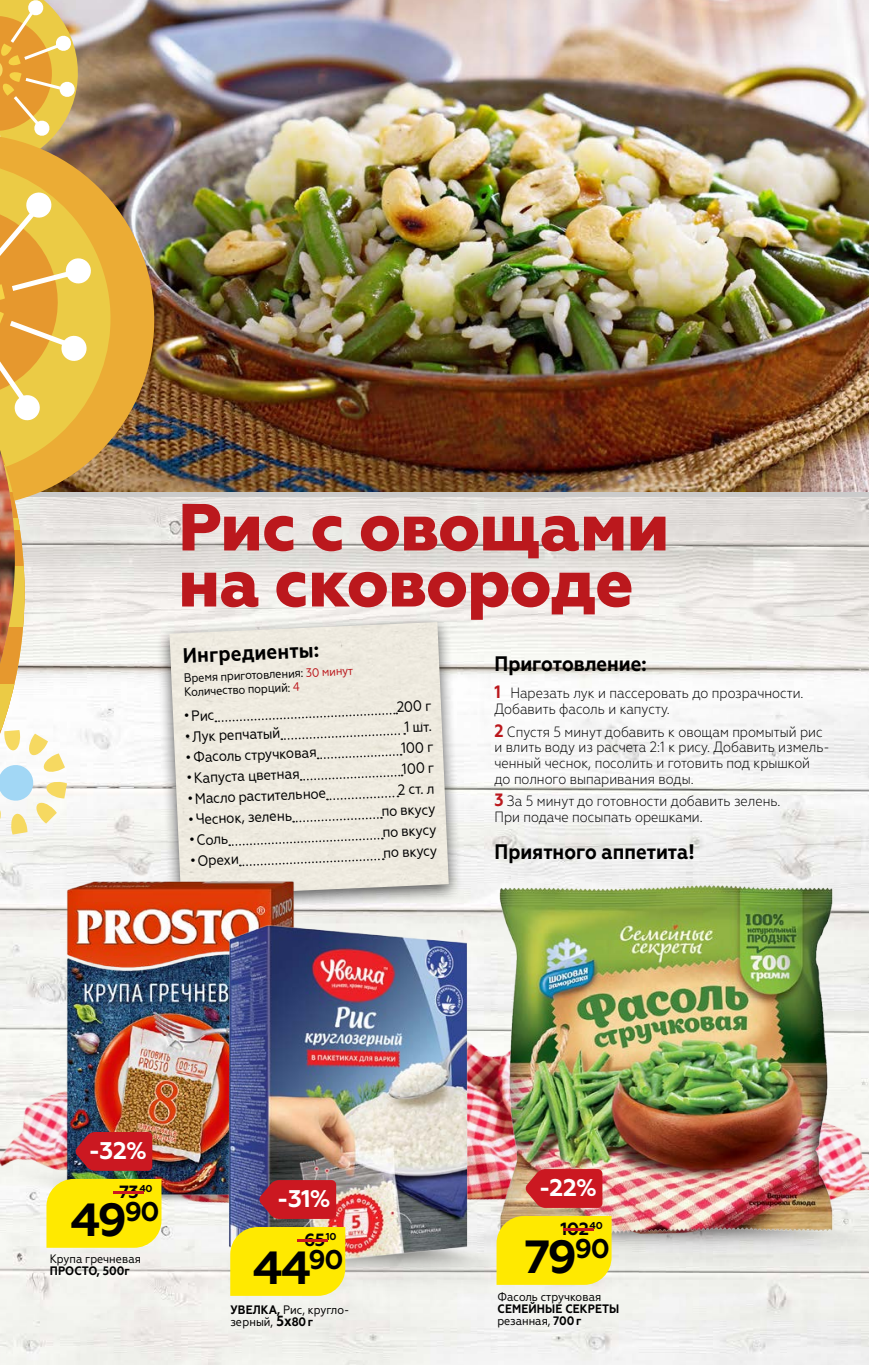
<style>
.page{position:relative;width:869px;height:1365px;background:#fff}
.page>*{position:absolute;margin:0;border:0;box-sizing:border-box;transform-origin:0 0}
.t1{font:800 66.5px/56px "Geometria";letter-spacing:-.015em;color:#bb181d}
.t2{font:700 46.38px "Geometria";color:#000}
.t3{font:700 24.15px "Geometria";color:#fff}
.t4{font:700 21px "Geometria Narrow";color:#000}
.t5{font:700 17.68px "Geometria";letter-spacing:-.03em;color:#000008}
.t6{font:300 14.88px/15.8px "Geometria Narrow";color:#000}
.t7{font:14.88px "Geometria Narrow";color:#000}
.t8{font:12.25px/14.2px "Geometria Narrow";color:#000}
.t9{font:700 12.25px/12.2px "Geometria Narrow";letter-spacing:.01em;color:#000}
.t10{font:700 9.97px "Geometria";color:#000008}
.s1{color:#bb181d}
.s2{font-weight:700;font-size:17.85px;color:#bb181d}
.s3{font-size:17.68px;color:#cb1821}
.s4{font-weight:700}
.s5{font-weight:700;font-size:14.7px}
.s6{font-weight:400}
</style>
<div class="page">
<img style="left:130px;top:496px;width:738px;height:868px">
<img style="left:130px;top:0;width:738px;height:491px">
<img style="left:130px;top:115px;width:43px;height:410px">
<img style="left:0;top:865px;width:405px;height:499px">
<div style="left:156px;top:614px;width:306px;height:299px;background:#000;opacity:.63"></div>
<img style="left:169px;top:622px;width:279px;height:273px">
<svg style="left:215px;top:711px;width:182px;height:12px;background:#e2ded4"></svg>
<svg style="left:281px;top:732px;width:124px;height:8px"></svg>
<svg style="left:317px;top:753px;width:84px;height:7px"></svg>
<svg style="left:300px;top:773px;width:102px;height:8px"></svg>
<svg style="left:327px;top:794px;width:71px;height:7px"></svg>
<svg style="left:293px;top:816px;width:89px;height:7px"></svg>
<svg style="left:229px;top:836px;width:153px;height:10px;background:#e0dcd2"></svg>
<svg style="left:240px;top:857px;width:143px;height:10px"></svg>
<svg style="left:0;top:0;width:130px;height:1011px"></svg>
<img style="left:381px;top:860px;width:487px;height:481px">
<div style="left:511px;top:1279px;width:357px;height:22px;background:#f1f1ed"></div>
<img style="left:0;top:1112px;width:46px;height:104px">
<img style="left:611px;top:1261px;width:257px;height:18px">
<img style="left:474px;top:866px;width:394px;height:395px">
<img style="left:0;top:1118px;width:171px;height:90px">
<img style="left:13px;top:875px;width:326px;height:326px">
<img style="left:209px;top:1269px;width:330px;height:26px">
<img style="left:171px;top:913px;width:341px;height:356px">
<div style="left:496px;top:1215px;width:115px;height:69px;background:#ffe900"></div>
<svg style="left:525px;top:1168px;width:77px;height:39px;background:#cb282c"></svg>
<div style="left:230px;top:1226px;width:115px;height:69px;background:#ffe900"></div>
<div style="left:46px;top:1178px;width:115px;height:69px;background:#ffe900"></div>
<svg style="left:259px;top:1179px;width:77px;height:39px;background:#bc1f2c"></svg>
<svg style="left:75px;top:1131px;width:77px;height:39px;background:#b91d28"></svg>
<h1 class="t1" style="left:178px;top:500px;width:492px">Рис с овощами на сковороде</h1>
<h3 class="t4" style="left:182px;top:642px;width:138px;rotate:-2deg">Ингредиенты:</h3>
<p class="t8" style="left:183px;top:670px;width:171px;rotate:-2deg">Время приготовления: <span class="s1">30 минут<br></span>Количество порций: <span class="s1">4</span></p>
<p class="t7" style="left:183px;top:707px;width:32px;rotate:-3deg">•Рис</p>
<p class="t7" style="left:184px;top:728px;width:97px;rotate:-3deg">•Лук репчатый</p>
<p class="t7" style="left:185px;top:749px;width:132px;rotate:-3deg">•Фасоль стручковая</p>
<p class="t7" style="left:186px;top:770px;width:114px;rotate:-3deg">•Капуста цветная</p>
<p class="t7" style="left:187px;top:790px;width:140px;rotate:-3deg">•Масло растительное</p>
<p class="t7" style="left:188px;top:811px;width:105px;rotate:-3deg">•Чеснок, зелень</p>
<p class="t7" style="left:189px;top:831px;width:40px;rotate:-3deg">•Соль</p>
<p class="t7" style="left:190px;top:852px;width:50px;rotate:-3deg">•Орехи</p>
<p class="t7" style="left:396px;top:698px;width:36px;rotate:-3deg">200 г</p>
<p class="t7" style="left:404px;top:718px;width:29px;rotate:-3deg">1 шт.</p>
<p class="t7" style="left:400px;top:739px;width:34px;rotate:-3deg">100 г</p>
<p class="t7" style="left:401px;top:760px;width:34px;rotate:-3deg">100 г</p>
<p class="t7" style="left:397px;top:781px;width:38px;rotate:-3deg">2 ст. л</p>
<p class="t7" style="left:381px;top:802px;width:55px;rotate:-3deg">по вкусу</p>
<p class="t7" style="left:382px;top:823px;width:55px;rotate:-3deg">по вкусу</p>
<p class="t7" style="left:382px;top:844px;width:55px;rotate:-3deg">по вкусу</p>
<h3 class="t4" style="left:494px;top:651px;width:154px">Приготовление:</h3>
<p class="t6" style="left:494px;top:685px;width:310px"><span class="s2">1</span> Нарезать лук и пассеровать до прозрачности.<br>Добавить фасоль и капусту.</p>
<p class="t6" style="left:494px;top:723px;width:336px"><span class="s2">2</span> Спустя 5 минут добавить к овощам промытый рис и влить воду из расчета 2:1 к рису. Добавить измель&shy;ченный чеснок, посолить и готовить под крышкой до полного выпаривания воды.</p>
<p class="t6" style="left:494px;top:793px;width:287px"><span class="s2">3</span> За 5 минут до готовности добавить зелень.<br>При подаче посыпать орешками.</p>
<h3 class="t4" style="left:494px;top:839px;width:202px">Приятного аппетита!</h3>
<h3 class="t3" style="left:88px;top:1136px;width:60px">-32%</h3>
<p class="t10" style="left:104px;top:1182px;width:50px"><span class="s3">-</span>40</p>
<p class="t5" style="left:119px;top:1180px;width:21px">73</p>
<h2 class="t2" style="left:70px;top:1192px;width:91px">49<sup>90</sup></h2>
<p class="t8" style="left:50px;top:1251px;width:93px">Крупа гречневая</p>
<p class="t9" style="left:50px;top:1264px;width:81px">ПРОСТО, 500г</p>
<h3 class="t3" style="left:277px;top:1184px;width:55px">-31%</h3>
<p class="t10" style="left:287px;top:1230px;width:50px"><span class="s3">-</span>10</p>
<p class="t5" style="left:304px;top:1228px;width:23px">65</p>
<h2 class="t2" style="left:253px;top:1240px;width:92px">44<sup>90</sup></h2>
<p class="t8" style="left:230px;top:1303px;width:120px;line-height:12.2px"><span class="s4">УВЕЛКА,</span> Рис, кругло&shy;зерный, <span class="s5">5x</span><span class="s4">80г</span></p>
<h3 class="t3" style="left:538px;top:1173px;width:60px">-22%</h3>
<p class="t10" style="left:553px;top:1219px;width:50px"><span class="s3">-</span>40</p>
<p class="t5" style="left:560px;top:1217px;width:30px">102</p>
<h2 class="t2" style="left:524px;top:1229px;width:87px">79<sup>90</sup></h2>
<p class="t8" style="left:497px;top:1288px;width:105px">Фасоль стручковая</p>
<p class="t9" style="left:497px;top:1302px;width:123px">СЕМЕЙНЫЕ СЕКРЕТЫ <span class="s6">резанная,</span> 700г</p>
</div>
